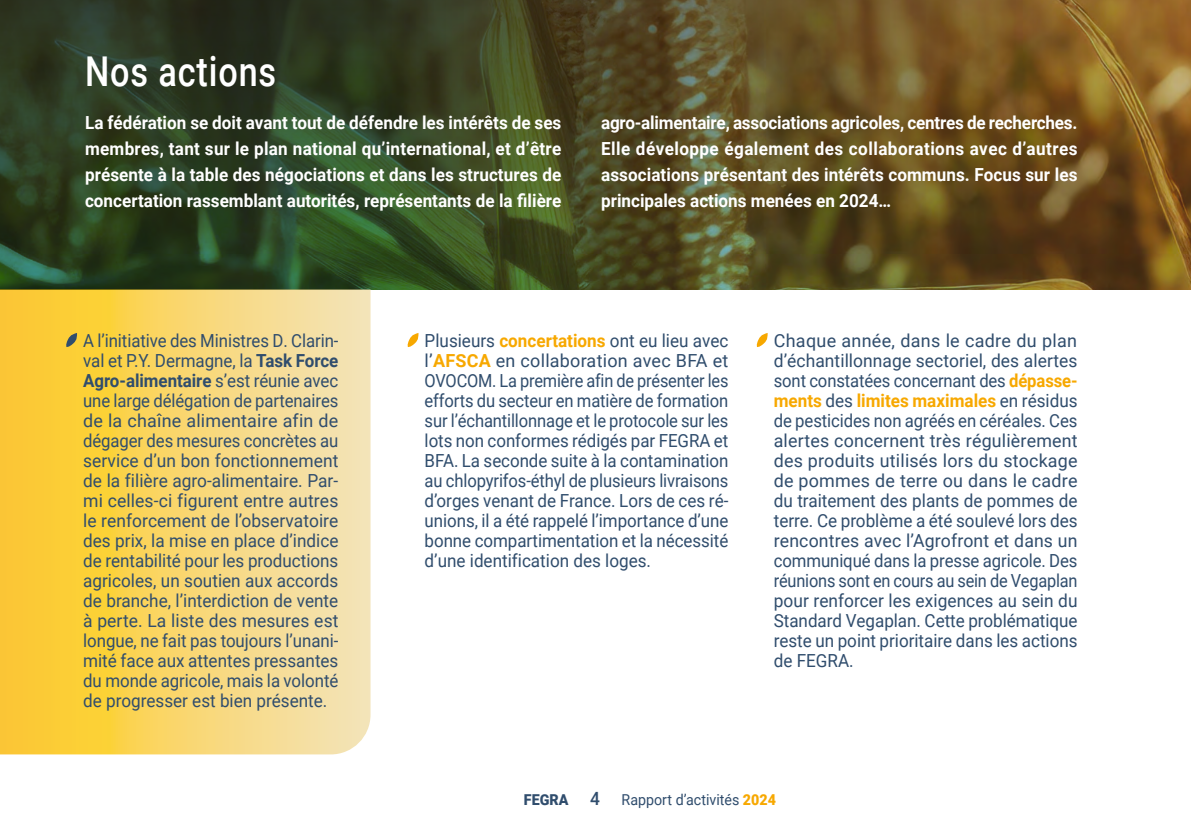
<style>
.page{position:relative;width:1191px;height:840px;background:#fff}
.page>*{position:absolute;margin:0;border:0;box-sizing:border-box;transform-origin:0 0}
.t1{font:500 41px "Roboto";letter-spacing:.025em;color:#fff;scale:.83 1}
.text{font:18px/20px "Roboto";color:#304d6d;text-align:justify;scale:.93 1}
.text-2{font:18px/20px "Roboto";color:#304d6d;text-align:justify}
.text-3{font:18px/20px "Roboto";color:#304d6d;text-align:justify;scale:.95 1}
.t2{font:700 18px/26px "Roboto";color:#fff;text-align:justify;scale:.95 1}
.t3{font:15px "Roboto";color:#304d6d;scale:.95 1}
.t4{font:900 15px "Roboto";color:#304d6d;scale:.95 1}
.s1{font-weight:700}
.s2{font-weight:700;color:#f7a800}
.s3{font-weight:500;font-size:18.2px}
.s4{font-weight:900;color:#f7a800}
</style>
<div class="page">
<img style="left:0;top:0;width:1191px;height:289px">
<svg style="left:407px;top:333px;width:12px;height:14px"></svg>
<svg style="left:756px;top:333px;width:12px;height:14px"></svg>
<svg style="left:0;top:289px;width:370px;height:465px;background:#f8d66d"></svg>
<svg style="left:65px;top:333px;width:13px;height:14px"></svg>
<p class="t1" style="left:85px;top:43px;width:232px">Nos actions</p>
<p class="t2" style="left:85px;top:109px;width:503px">La fédération se doit avant tout de défendre les intérêts de ses membres, tant sur le plan national qu’international, et d’être présente à la table des négociations et dans les structures de concertation rassemblant autorités, représentants de la filière</p>
<p class="t2" style="left:601px;top:109px;width:503px">agro-alimentaire, associations agricoles, centres de recherches.<br>Elle développe également des collaborations avec d’autres associations présentant des intérêts communs. Focus sur les principales actions menées en 2024…</p>
<p class="text" style="left:83px;top:330px;width:276px">A l’initiative des Ministres D. Clarin&shy;val et P.Y. Dermagne, la <span class="s1">Task Force Agro-alimentaire</span> s’est réunie avec une large délégation de partenaires de la chaîne alimentaire afin de dégager des mesures concrètes au service d’un bon fonctionnement de la filière agro-alimentaire. Par&shy;mi celles-ci figurent entre autres le renforcement de l’observatoire des prix, la mise en place d’indice de rentabilité pour les productions agricoles, un soutien aux accords de branche, l’interdiction de vente à perte. La liste des mesures est longue, ne fait pas toujours l’unani&shy;mité face aux attentes pressantes du monde agricole, mais la volonté de progresser est bien présente.</p>
<p class="text-3" style="left:424px;top:330px;width:321px">Plusieurs <span class="s2">concertations</span> ont eu lieu avec l’<span class="s2">AFSCA</span> en collaboration avec BFA et OVOCOM. La première afin de présenter les efforts du secteur en matière de formation sur l’échantillonnage et le protocole sur les lots non conformes rédigés par FEGRA et BFA. La seconde suite à la contamination au chlopyrifos-éthyl de plusieurs livraisons d’orges venant de France. Lors de ces ré&shy;unions, il a été rappelé l’importance d’une bonne compartimentation et la nécessité d’une identification des loges.</p>
<p class="text-2" style="left:773px;top:330px;width:305px">Chaque année, dans le cadre du plan d’échantillonnage sectoriel, des alertes sont constatées concernant des <span class="s2">dépasse&shy;ments</span> des <span class="s2">limites maximales</span> en résidus de pesticides non agréés en céréales. Ces alertes concernent très régulièrement des produits utilisés lors du stockage de pommes de terre ou dans le cadre du traitement des plants de pommes de terre. Ce problème a été soulevé lors des rencontres avec l’Agrofront et dans un communiqué dans la presse agricole. Des réunions sont en cours au sein de Vegaplan pour renforcer les exigences au sein du Standard Vegaplan. Cette problématique reste un point prioritaire dans les actions de FEGRA.</p>
<p class="t4" style="left:524px;top:788px;width:82px">FEGRA <span class="s3">4</span></p>
<p class="t3" style="left:621px;top:788px;width:164px">Rapport d’activités <span class="s4">2024</span></p>
</div>
